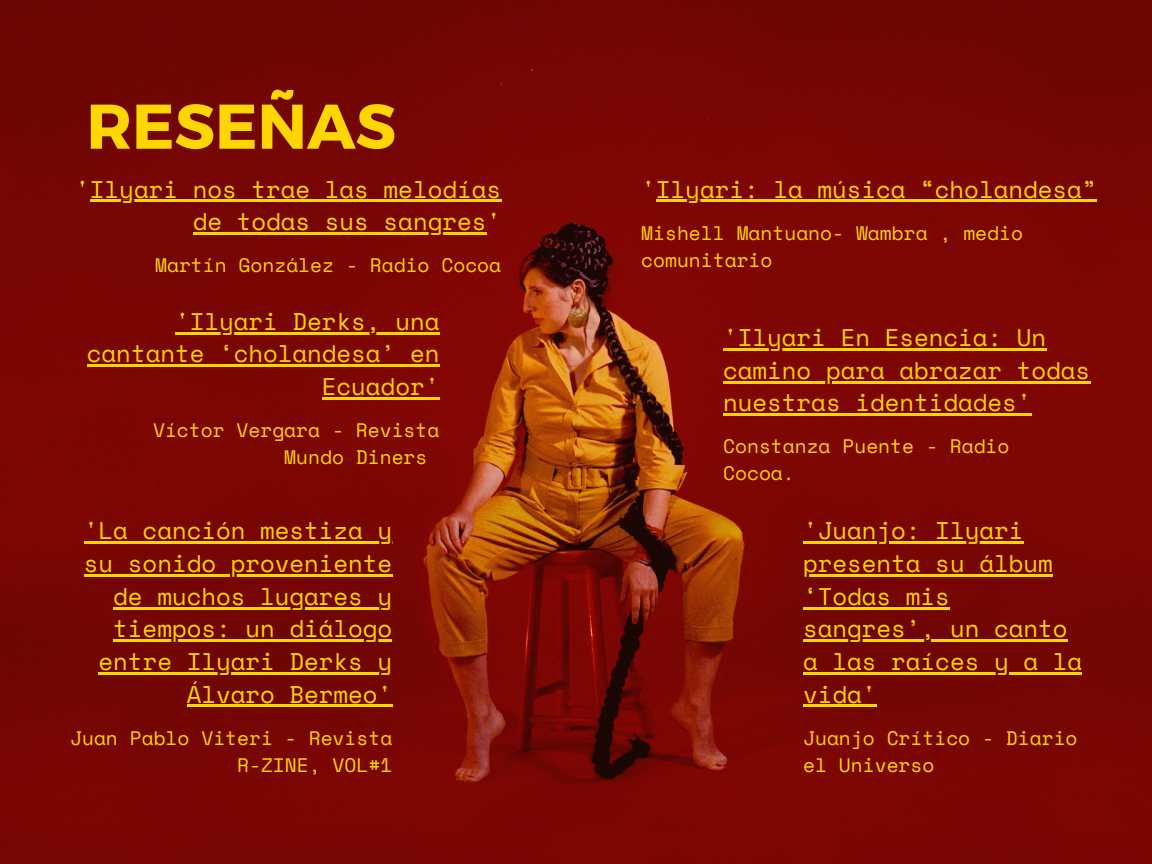
<style>
.page{position:relative;width:1152px;height:864px;background:#fff}
.page>*{position:absolute;margin:0;border:0;box-sizing:border-box;transform-origin:0 0}
.t1{font:700 63px "Montserrat";color:#ffd600}
.t2{font:24px/32.7px "Space Mono";color:#ffd600;text-align:right}
.t3{font:19.5px/27px "Space Mono";color:#ffd600}
</style>
<div class="page">
<img style="left:0;top:0;width:1152px;height:864px">
<hr style="left:90px;top:200px;width:411px;height:2px;background:#ffd600">
<hr style="left:193px;top:232px;width:293px;height:3px;background:#ffd600">
<hr style="left:84px;top:542px;width:308px;height:2px;background:#ffd600">
<hr style="left:84px;top:574px;width:308px;height:3px;background:#ffd600">
<hr style="left:113px;top:607px;width:279px;height:2px;background:#ffd600">
<hr style="left:113px;top:640px;width:279px;height:2px;background:#ffd600">
<hr style="left:99px;top:672px;width:293px;height:2px;background:#ffd600">
<hr style="left:187px;top:705px;width:205px;height:2px;background:#ffd600">
<hr style="left:656px;top:200px;width:440px;height:2px;background:#ffd600">
<hr style="left:723px;top:348px;width:323px;height:3px;background:#ffd600">
<hr style="left:723px;top:381px;width:367px;height:2px;background:#ffd600">
<hr style="left:723px;top:414px;width:309px;height:2px;background:#ffd600">
<hr style="left:175px;top:332px;width:264px;height:2px;background:#ffd600">
<hr style="left:87px;top:365px;width:352px;height:2px;background:#ffd600">
<hr style="left:322px;top:397px;width:117px;height:2px;background:#ffd600">
<hr style="left:803px;top:542px;width:220px;height:2px;background:#ffd600">
<hr style="left:803px;top:574px;width:250px;height:3px;background:#ffd600">
<hr style="left:803px;top:607px;width:147px;height:2px;background:#ffd600">
<hr style="left:803px;top:640px;width:264px;height:2px;background:#ffd600">
<hr style="left:803px;top:672px;width:279px;height:2px;background:#ffd600">
<hr style="left:803px;top:705px;width:74px;height:2px;background:#ffd600">
<h1 class="t1" style="left:86px;top:85px;width:311px">RESEÑAS</h1>
<p class="t2" style="left:75px;top:172px;width:427px">'Ilyari nos trae las melodías de todas sus sangres'</p>
<p class="t3" style="left:155px;top:251px;width:347px">Martín González - Radio Cocoa</p>
<p class="t2" style="left:87px;top:304px;width:354px">'Ilyari Derks, una cantante ‘cholandesa’ en<br>Ecuador'</p>
<p class="t3" style="left:284px;top:416px;width:157px;text-indent:-131px">Víctor Vergara - Revista<br>Mundo Diners</p>
<p class="t2" style="left:84px;top:514px;width:310px">'La canción mestiza y su sonido proveniente de muchos lugares y tiempos: un diálogo entre Ilyari Derks y<br>Álvaro Bermeo'</p>
<p class="t3" style="left:70px;top:724px;width:324px;text-align:right">Juan Pablo Viteri - Revista<br>R-ZINE, VOL#1</p>
<p class="t2" style="left:641px;top:172px;width:457px">'Ilyari: la música “cholandesa”</p>
<p class="t3" style="left:641px;top:219px;width:383px">Mishell Mantuano- Wambra , medio comunitario</p>
<p class="t2" style="left:723px;top:321px;width:369px;text-align:left">'Ilyari En Esencia: Un camino para abrazar todas nuestras identidades'</p>
<p class="t3" style="left:723px;top:432px;width:288px">Constanza Puente - Radio<br>Cocoa.</p>
<p class="t2" style="left:803px;top:514px;width:281px;text-align:left">'Juanjo: Ilyari presenta su álbum ‘Todas mis sangres’, un canto a las raíces y a la vida'</p>
<p class="t3" style="left:803px;top:724px;width:276px">Juanjo Crítico - Diario el Universo</p>
</div>
